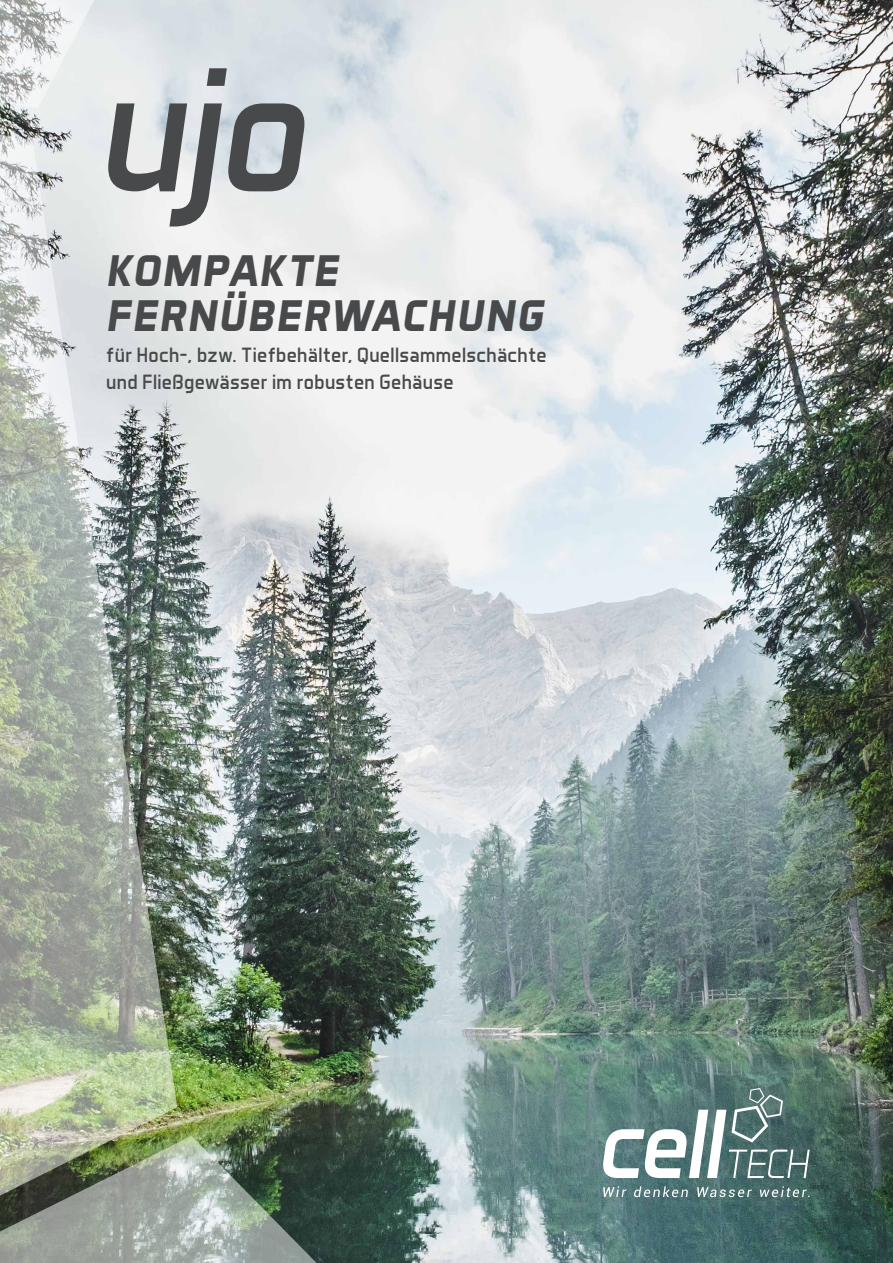
<style>
.page{position:relative;width:893px;height:1263px;background:#fff}
.page>*{position:absolute;margin:0;border:0;box-sizing:border-box;transform-origin:0 0}
.t1{font:italic 180px "Aero Matics";color:#48494b}
.t2{font:italic 700 45px/45px "Aero Matics";letter-spacing:.045em;color:#48494b}
.t3{font:21px/27px "Aero Matics";letter-spacing:.015em;color:#48494b}
</style>
<div class="page">
<img style="left:0;top:0;width:893px;height:1263px">
<svg style="left:0;top:132px;width:177px;height:1004px;background:#afb7ae"></svg>
<svg style="left:0;top:0;width:102px;height:108px"></svg>
<img style="left:0;top:1136px;width:328px;height:127px">
<svg style="left:603px;top:1088px;width:207px;height:90px"></svg>
<svg style="left:603px;top:1186px;width:23px;height:11px"></svg>
<svg style="left:634px;top:1186px;width:54px;height:11px"></svg>
<svg style="left:697px;top:1187px;width:55px;height:10px"></svg>
<svg style="left:760px;top:1186px;width:50px;height:11px"></svg>
<h1 class="t1" style="left:96px;top:23px;width:210px">ujo</h1>
<h2 class="t2" style="left:106px;top:247px;width:438px">KOMPAKTE<br>FERNÜBERWACHUNG</h2>
<p class="t3" style="left:106px;top:341px;width:442px">für Hoch-, bzw. Tiefbehälter, Quellsammelschächte und Fließgewässer im robusten Gehäuse</p>
</div>
